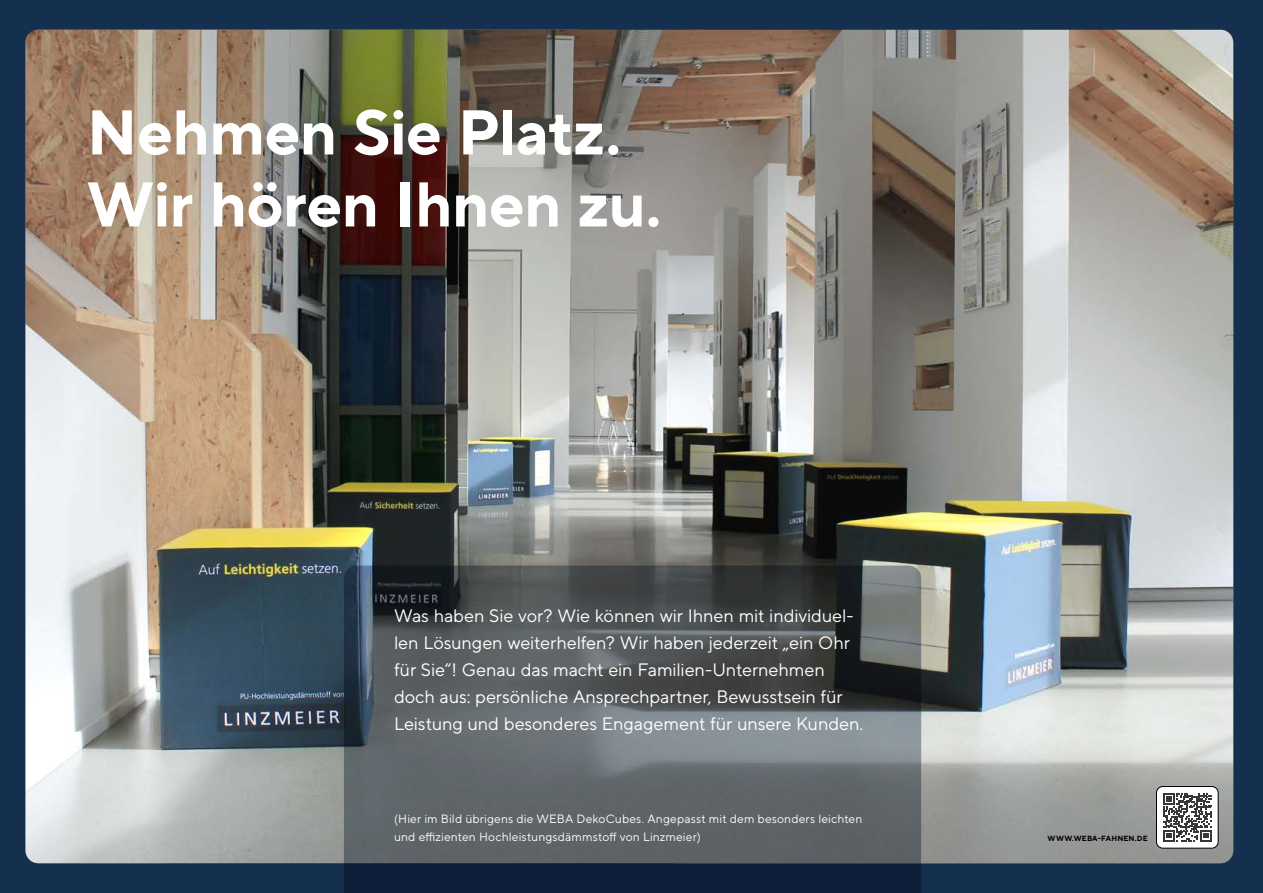
<style>
.page{position:relative;width:1263px;height:893px;background:#152f4e}
.page>*{position:absolute;margin:0;border:0;box-sizing:border-box;transform-origin:0 0}
.t1{font:700 63px/72px "TT Norms Pro";letter-spacing:-.01em;color:#fff}
.t2{font:18px/27px "TT Norms Pro";letter-spacing:-.005em;color:#fff}
.t3{font:12px/18px "TT Norms Pro";letter-spacing:.015em;color:#fff}
.t4{font:700 7.5px "TT Norms Pro";letter-spacing:.015em;color:#000}
</style>
<div class="page">
<img style="left:26px;top:30px;width:1207px;height:833px;border-radius:13px">
<svg style="left:344px;top:566px;width:577px;height:327px"></svg>
<div style="left:1156px;top:786px;width:62px;height:62px;background:#fff;border-radius:6px"></div>
<svg style="left:1163px;top:793px;width:48px;height:48px"></svg>
<div style="left:1156px;top:786px;width:62px;height:62px;border:1px solid #000;border-radius:6px"></div>
<h1 class="t1" style="left:87px;top:94px;width:576px">Nehmen Sie Platz.<br>Wir hören Ihnen zu.</h1>
<p class="t2" style="left:394px;top:601px;width:471px">Was haben Sie vor? Wie können wir Ihnen mit individuel&shy;len Lösungen weiterhelfen? Wir haben jederzeit „ein Ohr für Sie“! Genau das macht ein Familien-Unternehmen doch aus: persönliche Ansprechpartner, Bewusstsein für Leistung und besonderes Engagement für unsere Kunden.</p>
<p class="t3" style="left:394px;top:809px;width:470px">(Hier im Bild übrigens die WEBA DekoCubes. Angepasst mit dem besonders leichten und effizienten Hochleistungsdämmstoff von Linzmeier)</p>
<p class="t4" style="left:1048px;top:833px;width:102px">WWW.WEBA-FAHNEN.DE</p>
</div>
